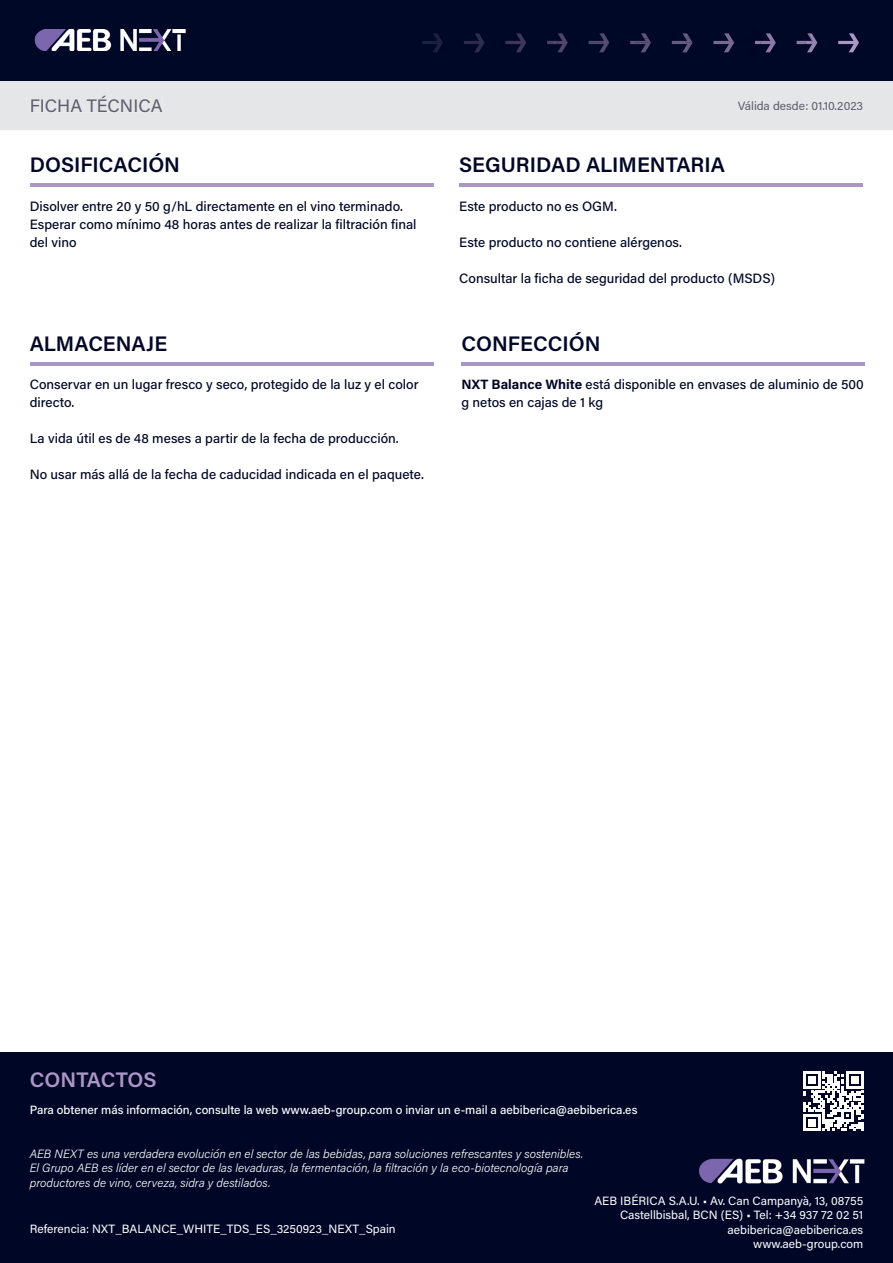
<style>
.page{position:relative;width:893px;height:1263px;background:#fff}
.page>*{position:absolute;margin:0;border:0;box-sizing:border-box;transform-origin:0 0}
.t1{font:600 21px "Acumin Pro";color:#000726}
.t2{font:600 21px "Acumin Pro";color:#ac96c6}
.t3{font:18px "Acumin Pro";color:#5c5d6f}
.t4{font:500 13.5px/18px "Acumin Pro";color:#000726}
.t5{font:italic 300 12px/14.4px "Acumin Pro";color:#fff}
.t6{font:12px/14.4px "Acumin Pro";color:#fff;text-align:right}
.t7{font:500 12px "Acumin Pro";color:#fff}
.t8{font:12px "Acumin Pro";color:#5c5d6f}
.s1{font-weight:700}
</style>
<div class="page">
<div style="left:0;top:81px;width:893px;height:49px;background:#e5e6e7"></div>
<div style="left:0;top:0;width:893px;height:81px;background:#000827"></div>
<img style="left:34px;top:30px;width:152px;height:21px">
<svg style="left:422px;top:33px;width:21px;height:19px"></svg>
<svg style="left:464px;top:33px;width:62px;height:20px"></svg>
<svg style="left:547px;top:33px;width:21px;height:20px"></svg>
<svg style="left:588px;top:33px;width:22px;height:20px"></svg>
<svg style="left:630px;top:33px;width:21px;height:20px"></svg>
<svg style="left:672px;top:33px;width:104px;height:20px"></svg>
<svg style="left:796px;top:33px;width:21px;height:20px"></svg>
<svg style="left:838px;top:33px;width:21px;height:20px"></svg>
<div style="left:31px;top:96px;width:131px;height:16px;background:#e5e6e7"></div>
<div style="left:0;top:1052px;width:893px;height:211px;background:#000726"></div>
<svg style="left:804px;top:1071px;width:59px;height:60px"></svg>
<img style="left:699px;top:1158px;width:166px;height:26px">
<hr style="left:30px;top:184px;width:404px;height:3px;background:#ac96c6">
<hr style="left:459px;top:184px;width:404px;height:3px;background:#ac96c6">
<hr style="left:461px;top:363px;width:404px;height:3px;background:#ac96c6">
<hr style="left:30px;top:363px;width:404px;height:3px;background:#ac96c6">
<div style="left:738px;top:101px;width:125px;height:9px;background:#e5e6e7"></div>
<h2 class="t3" style="left:30px;top:93px;width:134px">FICHA TÉCNICA</h2>
<p class="t8" style="left:738px;top:97px;width:127px">Válida desde: 01.10.2023</p>
<h1 class="t1" style="left:30px;top:150px;width:152px">DOSIFICACIÓN</h1>
<h1 class="t1" style="left:459px;top:150px;width:267px">SEGURIDAD ALIMENTARIA</h1>
<p class="t4" style="left:30px;top:196px;width:388px">Disolver entre 20 y 50 g/hL directamente en el vino terminado.<br>Esperar como mínimo 48 horas antes de realizar la filtración final del vino</p>
<p class="t4" style="left:459px;top:196px;width:159px">Este producto no es OGM.</p>
<p class="t4" style="left:459px;top:232px;width:224px">Este producto no contiene alérgenos.</p>
<p class="t4" style="left:459px;top:268px;width:317px">Consultar la ficha de seguridad del producto (MSDS)</p>
<h1 class="t1" style="left:30px;top:329px;width:139px">ALMACENAJE</h1>
<h1 class="t1" style="left:461px;top:329px;width:141px">CONFECCIÓN</h1>
<p class="t4" style="left:30px;top:375px;width:390px">Conservar en un lugar fresco y seco, protegido de la luz y el color directo.</p>
<p class="t4" style="left:30px;top:429px;width:370px">La vida útil es de 48 meses a partir de la fecha de producción.</p>
<p class="t4" style="left:30px;top:465px;width:396px">No usar más allá de la fecha de caducidad indicada en el paquete.</p>
<p class="t4" style="left:461px;top:375px;width:404px"><span class="s1">NXT Balance White</span> está disponible en envases de aluminio de 500 g netos en cajas de 1 kg</p>
<h1 class="t2" style="left:30px;top:1065px;width:128px">CONTACTOS</h1>
<p class="t7" style="left:30px;top:1102px;width:609px">Para obtener más información, consulte la web www.aeb-group.com o inviar un e-mail a aebiberica@aebiberica.es</p>
<p class="t5" style="left:30px;top:1146px;width:555px">AEB NEXT es una verdadera evolución en el sector de las bebidas, para soluciones refrescantes y sostenibles.<br>El Grupo AEB es líder en el sector de las levaduras, la fermentación, la filtración y la eco-biotecnología para productores de vino, cerveza, sidra y destilados.</p>
<p class="t6" style="left:30px;top:1221px;width:367px">Referencia: NXT_BALANCE_WHITE_TDS_ES_3250923_NEXT_Spain</p>
<p class="t6" style="left:594px;top:1193px;width:270px">AEB IBÉRICA S.A.U. • Av. Can Campanyà, 13, 08755<br>Castellbisbal, BCN (ES) • Tel: +34 937 72 02 51 aebiberica@aebiberica.es<br>www.aeb-group.com</p>
</div>
